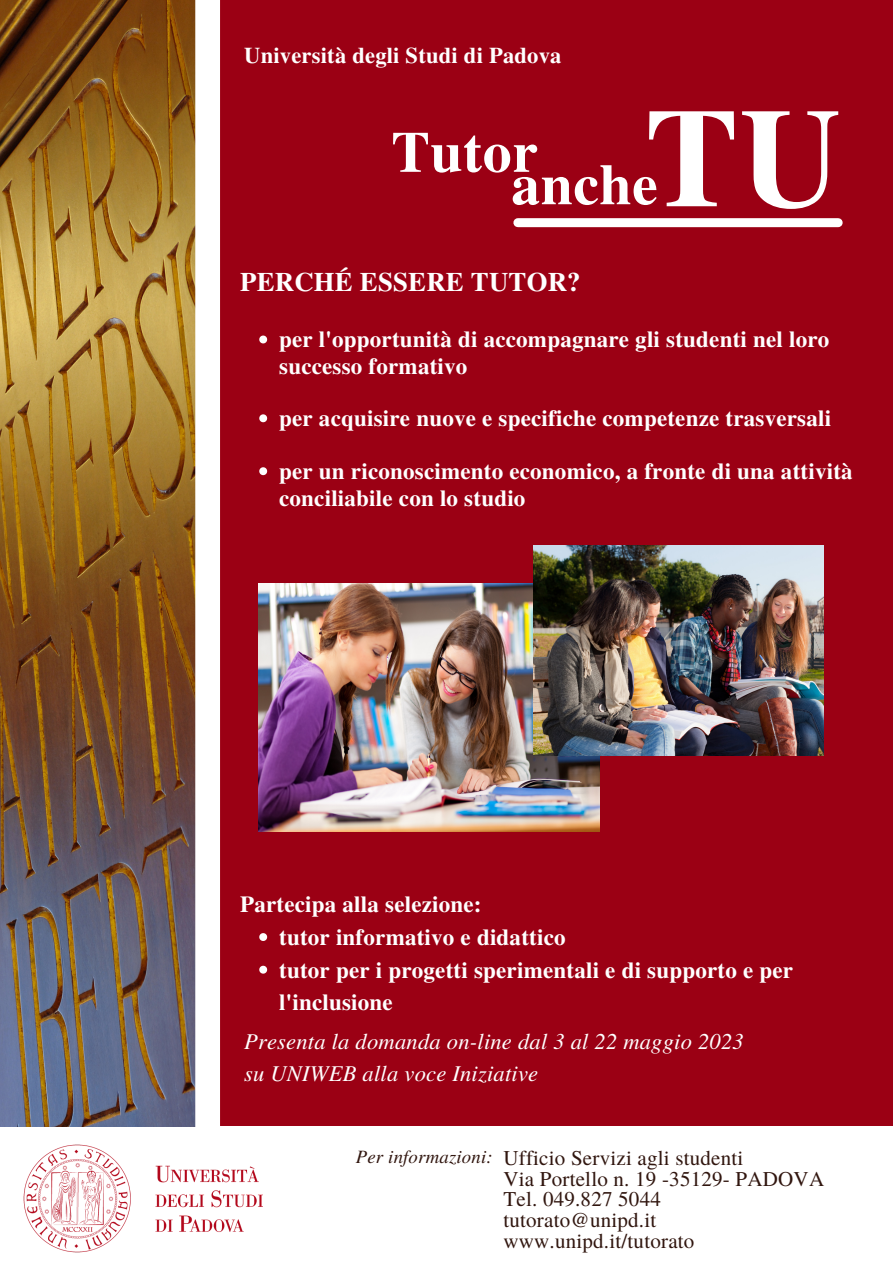
<style>
.page{position:relative;width:893px;height:1263px;background:#9b0014}
.page>*{position:absolute;margin:0;border:0;box-sizing:border-box;transform-origin:0 0}
.t1{font:700 140.4px "Te X Gyre Termes";color:#fff}
.t2{font:700 57.68px "Te X Gyre Termes";letter-spacing:.01em;color:#fff}
.t3{font:700 26.7px "Te X Gyre Termes";letter-spacing:.01em;color:#fff}
.t4{font:700 22.95px/32.6px "Te X Gyre Termes";letter-spacing:.01em;color:#fff}
.t5{font:italic 22.5px/32.6px "Te X Gyre Termes";letter-spacing:.01em;color:#fff}
.t6{font:700 22.5px "Te X Gyre Termes";letter-spacing:.01em;color:#fff}
.t7{font:21px/20.9px "Te X Gyre Termes";letter-spacing:.01em;color:#31160f}
.t8{font:italic 18.75px "Te X Gyre Termes";letter-spacing:.01em;color:#31160f}
</style>
<div class="page">
<div style="left:0;top:1127px;width:893px;height:136px;background:#fff"></div>
<img style="left:0;top:0;width:195px;height:1127px">
<div style="left:195px;top:0;width:25px;height:1263px;background:#fff"></div>
<div style="left:518px;top:218px;width:320px;height:9px;background:#fff"></div>
<img style="left:259px;top:584px;width:340px;height:248px">
<img style="left:534px;top:545px;width:289px;height:210px">
<img style="left:23px;top:1144px;width:240px;height:108px">
<svg style="left:259px;top:933px;width:8px;height:8px"></svg>
<svg style="left:259px;top:966px;width:8px;height:7px"></svg>
<svg style="left:259px;top:336px;width:8px;height:7px"></svg>
<svg style="left:259px;top:414px;width:8px;height:8px"></svg>
<svg style="left:259px;top:467px;width:8px;height:8px"></svg>
<p class="t6" style="left:244px;top:38px;width:319px">Università degli Studi di Padova</p>
<h1 class="t1" style="left:645px;top:49px;width:198px">TU</h1>
<h2 class="t2" style="left:391px;top:107px;width:148px">Tutor</h2>
<h2 class="t2" style="left:511px;top:140px;width:148px">anche</h2>
<p class="t3" style="left:240px;top:261px;width:342px">PERCHÉ ESSERE TUTOR?</p>
<p class="t4" style="left:279px;top:325px;width:552px;line-height:26.5px">per l'opportunità di accompagnare gli studenti nel loro successo formativo</p>
<p class="t4" style="left:279px;top:401px;width:553px">per acquisire nuove e specifiche competenze trasversali</p>
<p class="t4" style="left:279px;top:457px;width:575px;line-height:26.5px">per un riconoscimento economico, a fronte di una attività conciliabile con lo studio</p>
<p class="t4" style="left:240px;top:887px;width:243px">Partecipa alla selezione:</p>
<p class="t4" style="left:279px;top:920px;width:515px">tutor informativo e didattico<br>tutor per i progetti sperimentali e di supporto e per l'inclusione</p>
<p class="t5" style="left:244px;top:1023px;width:501px">Presenta la domanda on-line dal 3 al 22 maggio 2023 su UNIWEB alla voce Iniziative</p>
<p class="t8" style="left:356px;top:1143px;width:138px">Per informazioni:</p>
<p class="t7" style="left:503px;top:1146px;width:322px">Ufficio Servizi agli studenti<br>Via Portello n. 19 -35129- PADOVA<br>Tel. 049.827 5044<br>tutorato@unipd.it www.unipd.it/tutorato</p>
</div>
